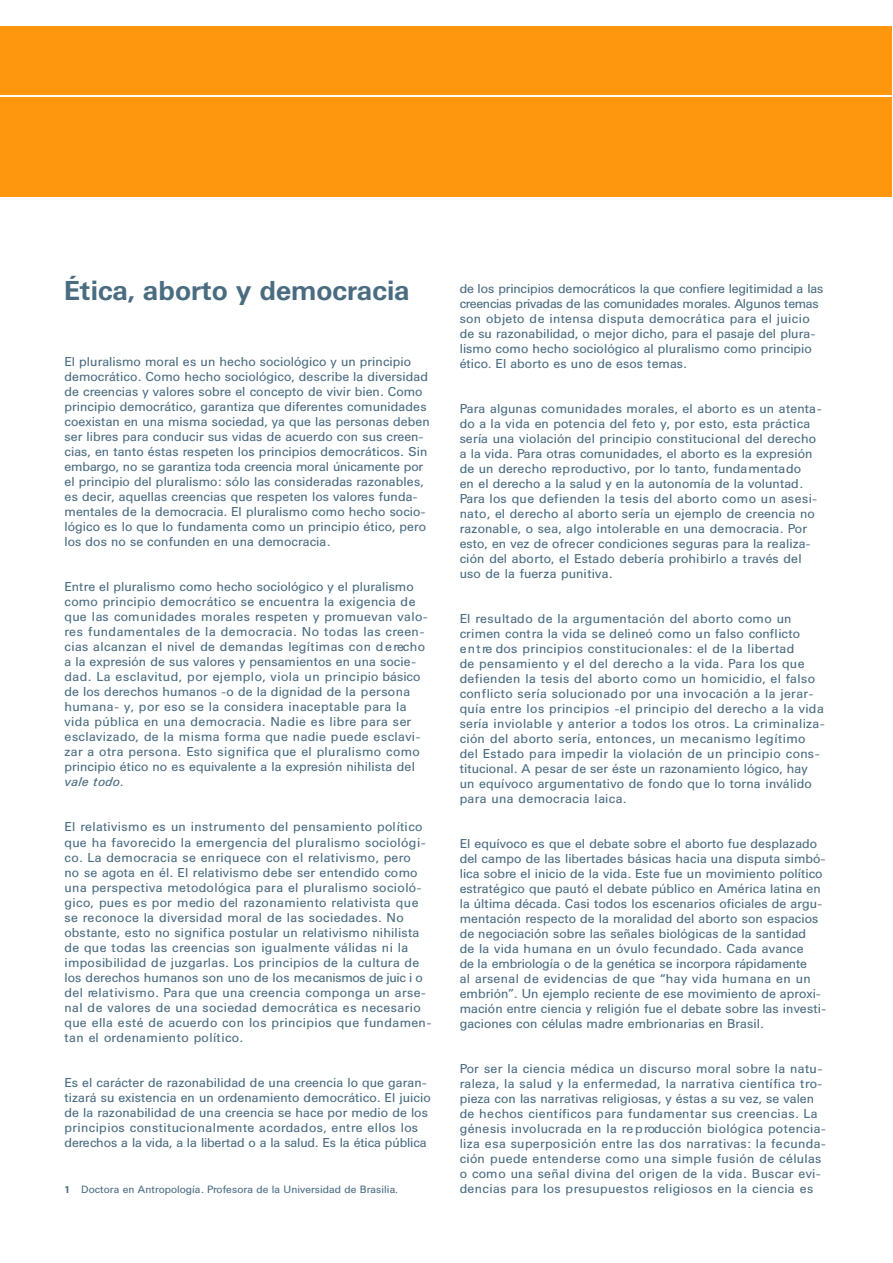
<style>
.page{position:relative;width:893px;height:1263px;background:#fff}
.page>*{position:absolute;margin:0;border:0;box-sizing:border-box;transform-origin:0 0}
.t1{font:700 27px "Univers BQ";color:#4a6c81}
.t2{font:12.75px/15px "Univers BQ";color:#4a6c81}
.t3{font:12.75px/15px "Univers BQ";letter-spacing:.025em;color:#4a6c81}
.t4{font:10.5px "Univers BQ";color:#4a6c81}
.s1{font-style:italic}
.s2{font-weight:700;font-size:9.75px}
</style>
<div class="page">
<div style="left:0;top:26px;width:892px;height:170px;background:#ff970e"></div>
<hr style="left:0;top:95px;width:893px;height:1px;background:#fff">
<h1 class="t1" style="left:64px;top:275px;width:347px">Ética, aborto y democracia</h1>
<p class="t2" style="left:65px;top:355px;width:367px">El pluralismo moral es un hecho sociológico y un principio democrático. Como hecho sociológico, describe la diversidad de creencias y valores sobre el concepto de vivir bien. Como principio democrático, garantiza que diferentes comunidades coexistan en una misma sociedad, ya que las personas deben ser libres para conducir sus vidas de acuerdo con sus creen&shy;cias, en tanto éstas respeten los principios democráticos. Sin embargo, no se garantiza toda creencia moral únicamente por el principio del pluralismo: sólo las consideradas razonables, es decir, aquellas creencias que respeten los valores funda&shy;mentales de la democracia. El pluralismo como hecho socio&shy;lógico es lo que lo fundamenta como un principio ético, pero los dos no se confunden en una democracia.</p>
<p class="t3" style="left:65px;top:580px;width:365px">Entre el pluralismo como hecho sociológico y el pluralismo como principio democrático se encuentra la exigencia de que las comunidades morales respeten y promuevan v a lo&shy;res fundamentales de la democracia. No todas las c re e n&shy;cias alcanzan el nivel de demandas legítimas con d e rec h o a la expresión de sus valores y pensamientos en una socie-<br>d a d. La esclavitud, por ejemplo, viola un principio básico de los derechos humanos -o de la dignidad de la persona humana- y, por eso se la considera inaceptable para la vida pública en una democracia. Nadie es libre para ser esclavizado, de la misma forma que nadie puede es c la v i&shy;zar a otra persona. Esto significa que el pluralismo como principio ético no es equivalente a la expresión nihilista d e l <span class="s1">vale to d o</span>.</p>
<p class="t3" style="left:65px;top:820px;width:368px">El relativismo es un instrumento del pensamiento político que ha favorecido la emergencia del pluralismo sociológi&shy;c o. La democracia se enriquece con el relativismo, pero<br>no se agota en él. El relativismo debe ser entendido como una perspectiva metodológica para el pluralismo socioló&shy;gico, pues es por medio del razonamiento relativista que se reconoce la diversidad moral de las sociedades. No obstante, esto no significa postular un relativismo nihilista de que todas las creencias son igualmente válidas ni la imposibilidad de juzgarlas. Los principios de la cultura de los derechos humanos son uno de los mecanismos de juic i o del re la tiv is m o. Para que una creencia componga un arse&shy;nal de valores de una sociedad democrática es nec es a rio que ella esté de acuerdo con los principios que fundamen&shy;tan el ordenamiento político.</p>
<p class="t2" style="left:65px;top:1075px;width:368px">Es el carácter de razonabilidad de una creencia lo que garan&shy;tizará su existencia en un ordenamiento democrático. El juicio de la razonabilidad de una creencia se hace por medio de los principios constitucionalmente acordados, entre ellos los<br>d e rechos a la vida, a la libertad o a la salud. Es la ética pública</p>
<p class="t4" style="left:64px;top:1183px;width:335px"><span class="s2">1</span> Doctora en Antropología. Profesora de la Universidad de Brasilia.</p>
<p class="t2" style="left:460px;top:281px;width:365px">de los principios democráticos la que confiere legitimidad a las c reencias privadas de las comunidades morales. Algunos temas son objeto de intensa disputa democrática para el juicio de su razonabilidad, o mejor dicho, para el pasaje del plura&shy;lismo como hecho sociológico al pluralismo como principio ético. El aborto es uno de esos temas.</p>
<p class="t2" style="left:460px;top:401px;width:364px">Para algunas comunidades morales, el aborto es un atenta&shy;do a la vida en potencia del feto y, por esto, esta práctica sería una violación del principio constitucional del derec h o a la vida. Para otras comunidades, el aborto es la expresión de un derecho re p roductivo, por lo tanto, fundamentado<br>en el derecho a la salud y en la autonomía de la voluntad.<br>Para los que defienden la tesis del aborto como un ases i&shy;nato, el derecho al aborto sería un ejemplo de creencia no razonable, o sea, algo intolerable en una democracia. Po r esto, en vez de ofrecer condiciones seguras para la realiza&shy;ción del aborto, el Estado debería prohibirlo a través del uso de la fuerza punitiva.</p>
<p class="t3" style="left:460px;top:611px;width:367px">El resultado de la argumentación del aborto como un crimen contra la vida se delineó como un falso conflicto<br>e n t re dos principios constitucionales: el de la libertad<br>de pensamiento y el del derecho a la vida. Para los que defienden la tesis del aborto como un homicidio, el falso conflicto sería solucionado por una invocación a la jerar&shy;quía entre los principios -el principio del derecho a la vida sería inviolable y anterior a todos los otro s. La criminaliza&shy;ción del aborto sería, entonces, un mecanismo legítimo del Estado para impedir la violación de un principio cons&shy;titucional. A pesar de ser éste un razonamiento lógico, hay un equívoco argumentativo de fondo que lo torna inválido para una democracia laica.</p>
<p class="t2" style="left:460px;top:836px;width:368px">El equívoco es que el debate sobre el aborto fue desplazado del campo de las libertades básicas hacia una disputa simbó&shy;lica sobre el inicio de la vida. Este fue un movimiento político estratégico que pautó el debate público en América latina en la última década. Casi todos los escenarios oficiales de argu&shy;mentación respecto de la moralidad del aborto son espacios de negociación sobre las señales biológicas de la santidad<br>de la vida humana en un óvulo fec u n d a d o. Cada avance<br>de la embriología o de la genética se incorpora rápidamente<br>al arsenal de evidencias de que “hay vida humana en un embrión”. Un ejemplo reciente de ese movimiento de aproxi&shy;mación entre ciencia y religión fue el debate sobre las investi&shy;gaciones con células madre embrionarias en Brasil.</p>
<p class="t3" style="left:460px;top:1061px;width:368px">Por ser la ciencia médica un discurso moral sobre la natu&shy;raleza, la salud y la enfermedad, la narrativa científica tro&shy;pieza con las narrativas religiosas, y éstas a su vez, se valen de hechos científicos para fundamentar sus cre e n c ia s. La g é n esis involucrada en la re p roducción biológica potencia&shy;liza esa superposición entre las dos narrativas: la fec u n d a&shy;ción puede entenderse como una simple fusión de células o como una señal divina del origen de la vida. Buscar evi&shy;dencias para los pres u p u estos religiosos en la ciencia es</p>
</div>
